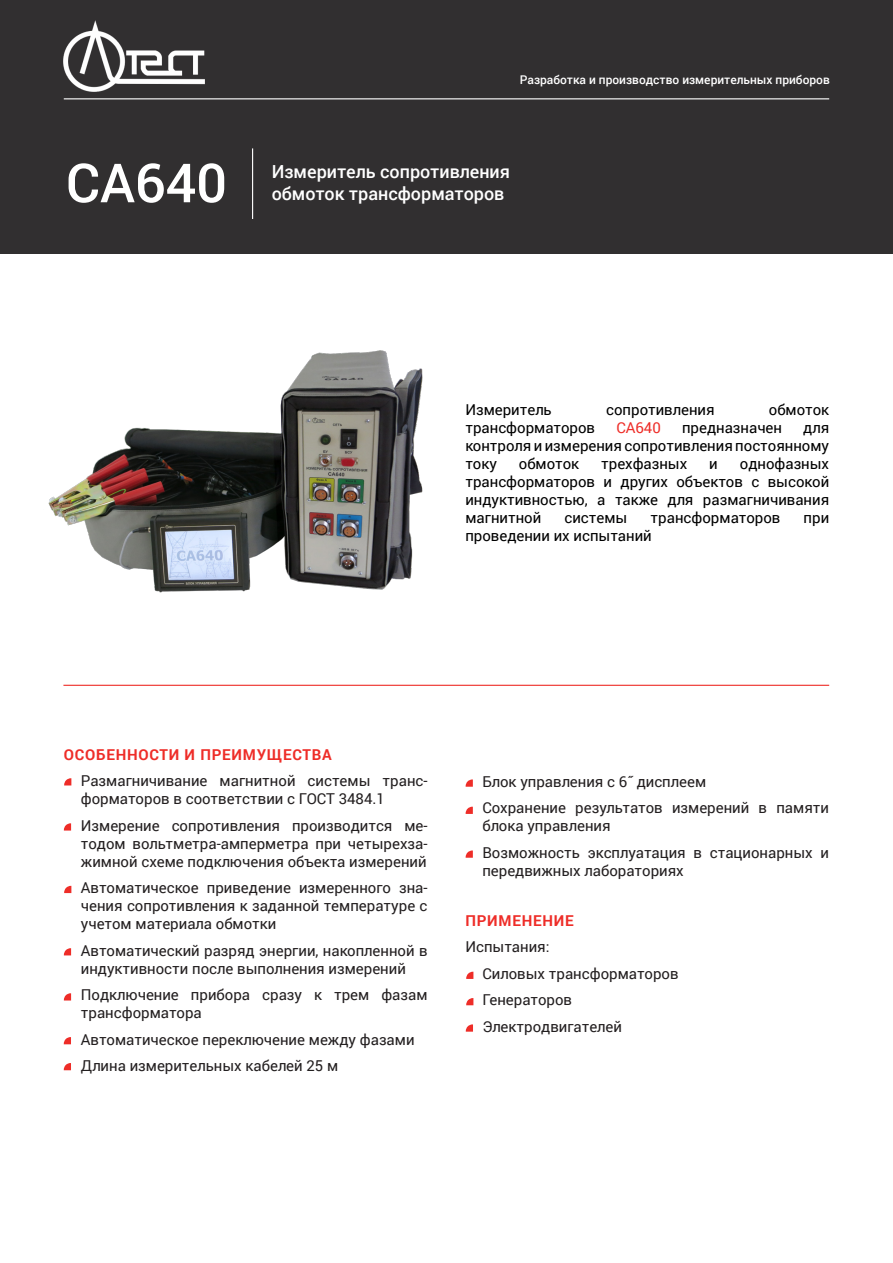
<style>
.page{position:relative;width:893px;height:1263px;background:#fff}
.page>*{position:absolute;margin:0;border:0;box-sizing:border-box;transform-origin:0 0}
.t1{font:500 54px "Roboto";color:#fff}
.t2{font:500 18px/21.6px "Roboto";color:#fff}
.t3{font:15px/18px "Roboto";color:#231f20}
.t4{font:15px/18px "Roboto";color:#000001;text-align:justify}
.t5{font:700 15px "Roboto";letter-spacing:.05em;color:#ee2d28}
.t6{font:15px "Roboto";color:#ee2d28}
.t7{font:500 12px "Roboto";color:#fff}
</style>
<div class="page">
<div style="left:0;top:0;width:893px;height:254px;background:#312f30"></div>
<hr style="left:64px;top:98px;width:765px;height:1px;background:#fff">
<hr style="left:63px;top:685px;width:766px;height:1px;background:#ee2d28">
<hr style="left:252px;top:148px;width:1px;height:71px;background:#fff">
<svg style="left:466px;top:972px;width:7px;height:7px"></svg>
<svg style="left:466px;top:998px;width:7px;height:7px"></svg>
<svg style="left:466px;top:1024px;width:7px;height:8px"></svg>
<img style="left:64px;top:21px;width:140px;height:71px">
<svg style="left:466px;top:779px;width:7px;height:8px"></svg>
<svg style="left:466px;top:807px;width:7px;height:7px"></svg>
<svg style="left:466px;top:850px;width:7px;height:8px"></svg>
<svg style="left:64px;top:948px;width:7px;height:7px"></svg>
<svg style="left:64px;top:993px;width:7px;height:7px"></svg>
<svg style="left:64px;top:886px;width:7px;height:7px"></svg>
<svg style="left:64px;top:823px;width:7px;height:7px"></svg>
<svg style="left:64px;top:778px;width:7px;height:7px"></svg>
<svg style="left:64px;top:1037px;width:7px;height:7px"></svg>
<svg style="left:64px;top:1063px;width:7px;height:7px"></svg>
<img style="left:48px;top:350px;width:375px;height:243px">
<p class="t7" style="left:520px;top:72px;width:312px">Разработка и производство измерительных приборов</p>
<p class="t1" style="left:66px;top:145px;width:163px">СА640</p>
<p class="t2" style="left:272px;top:160px;width:240px">Измеритель сопротивления обмоток трансформаторов</p>
<p class="t4" style="left:465px;top:400px;width:88px">Измеритель</p>
<p class="t4" style="left:606px;top:400px;width:110px">сопротивления</p>
<p class="t4" style="left:769px;top:400px;width:62px">обмоток</p>
<p class="t4" style="left:465px;top:418px;width:131px">трансформаторов</p>
<p class="t6" style="left:616px;top:417px;width:46px">СА640</p>
<p class="t4" style="left:682px;top:418px;width:102px">предназначен</p>
<p class="t4" style="left:465px;top:418px;width:365px;text-indent:338px">для контроля и измерения сопротивления постоянному току</p>
<p class="t4" style="left:465px;top:454px;width:365px;text-indent:274px">однофазных трансформаторов и других объектов с высокой индуктивностью, а также для размагничивания магнитной</p>
<p class="t4" style="left:519px;top:454px;width:62px">обмоток</p>
<p class="t4" style="left:601px;top:454px;width:88px">трехфазных</p>
<p class="t4" style="left:709px;top:454px;width:10px">и</p>
<p class="t4" style="left:564px;top:508px;width:64px">системы</p>
<p class="t4" style="left:651px;top:508px;width:131px">трансформаторов</p>
<p class="t4" style="left:804px;top:508px;width:27px">при</p>
<p class="t4" style="left:465px;top:526px;width:188px">проведении их испытаний</p>
<p class="t5" style="left:64px;top:743px;width:269px">ОСОБЕННОСТИ И ПРЕИМУЩЕСТВА</p>
<p class="t3" style="left:81px;top:771px;width:348px">Размагничивание магнитной системы транс&shy;форматоров в соответствии с ГОСТ 3484.1</p>
<p class="t3" style="left:81px;top:816px;width:348px;text-align:justify">Измерение сопротивления производится ме&shy;тодом вольтметра-амперметра при четырехза&shy;жимной схеме подключения объекта измерений</p>
<p class="t3" style="left:81px;top:878px;width:348px;text-align:justify">Автоматическое приведение измеренного зна&shy;чения сопротивления к заданной температуре с учетом материала обмотки</p>
<p class="t3" style="left:81px;top:941px;width:348px">Автоматический разряд энергии, накопленной в индуктивности после выполнения измерений</p>
<p class="t3" style="left:81px;top:985px;width:348px">Подключение прибора сразу к трем фазам трансформатора</p>
<p class="t3" style="left:81px;top:1030px;width:335px">Автоматическое переключение между фазами</p>
<p class="t3" style="left:81px;top:1056px;width:259px">Длина измерительных кабелей 25 м</p>
<p class="t3" style="left:482px;top:772px;width:225px">Блок управления с 6˝ дисплеем</p>
<p class="t3" style="left:482px;top:798px;width:348px">Сохранение результатов измерений в памяти блока управления</p>
<p class="t3" style="left:482px;top:843px;width:348px">Возможность эксплуатация в стационарных и передвижных лабораториях</p>
<p class="t5" style="left:465px;top:910px;width:110px">ПРИМЕНЕНИЕ</p>
<p class="t3" style="left:465px;top:937px;width:86px">Испытания:</p>
<p class="t3" style="left:482px;top:964px;width:198px">Силовых трансформаторов</p>
<p class="t3" style="left:482px;top:990px;width:91px">Генераторов</p>
<p class="t3" style="left:482px;top:1017px;width:141px">Электродвигателей</p>
</div>
